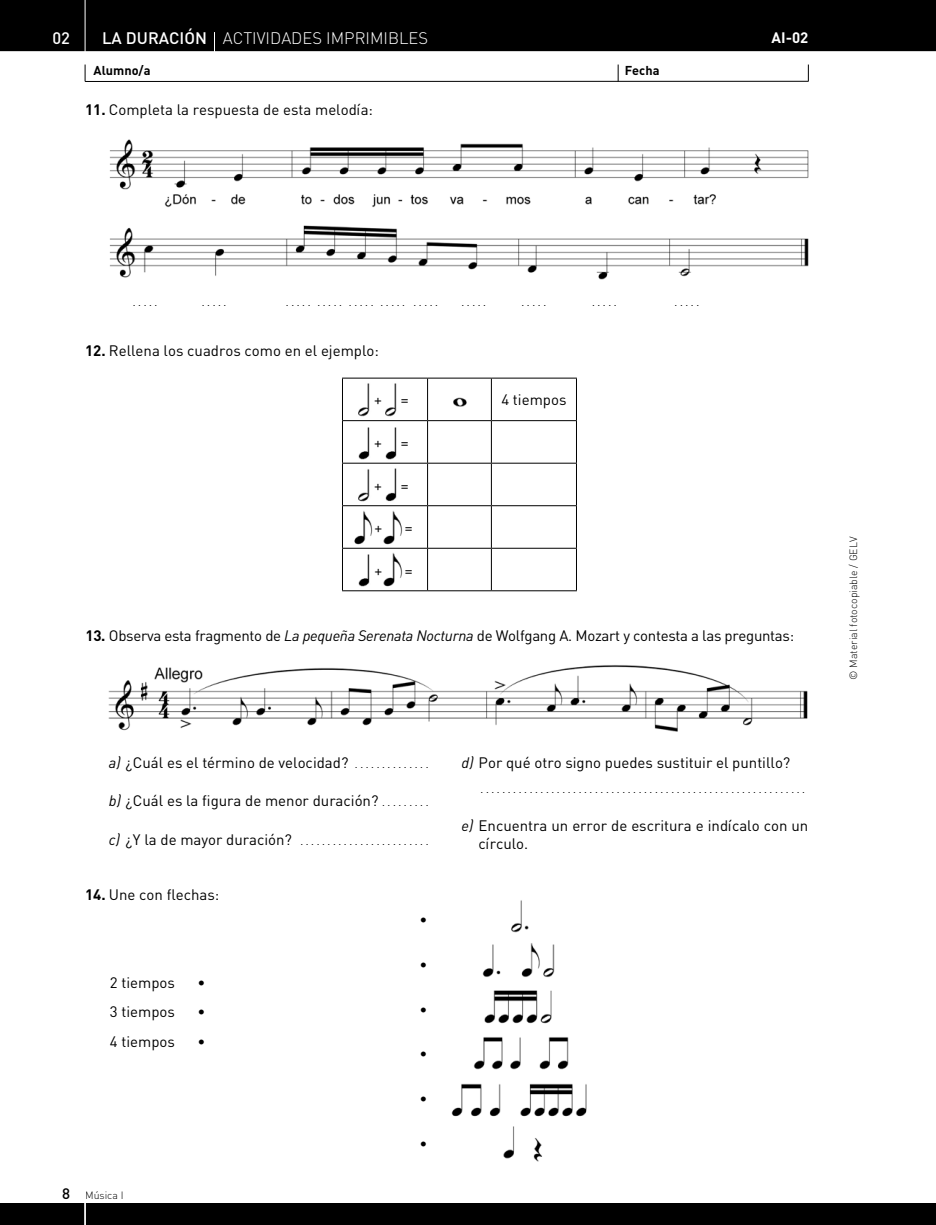
<style>
.page{position:relative;width:936px;height:1225px;background:#fff}
.page>*{position:absolute;margin:0;border:0;box-sizing:border-box;transform-origin:0 0}
.t1{font:300 16.5px "DIN";color:#fff}
.t2{font:500 16.5px "DIN";color:#fff}
.t3{font:15px/18px "DIN";color:#000}
.t4{font:15px "DIN";letter-spacing:-.02em;color:#000}
.t5{font:700 15px "DIN";color:#fff}
.t6{font:500 15px "DIN";color:#000}
.t7{font:700 12.75px "DIN";color:#000}
.t8{font:10.5px "DIN";color:#000}
.t9{font:300 10.5px "DIN";color:#000}
.s1{font-weight:500}
.s2{font-weight:700}
.s3{font-style:italic}
.s4{font-size:10.5px}
.s5{font-style:italic;font-size:15px}
.s6{font-size:15px}
</style>
<div class="page">
<div style="left:0;top:1203px;width:935px;height:22px;background:#000"></div>
<div style="left:0;top:0;width:935px;height:51px;background:#000"></div>
<svg style="left:617px;top:65px;width:1px;height:16px"></svg>
<svg style="left:85px;top:65px;width:1px;height:16px"></svg>
<svg style="left:807px;top:65px;width:1px;height:16px"></svg>
<hr style="left:85px;top:81px;width:723px;height:1px;background:#000">
<hr style="left:85px;top:0;width:1px;height:59px;background:#fff">
<hr style="left:85px;top:1184px;width:1px;height:41px;background:#fff">
<svg style="left:214px;top:32px;width:1px;height:19px"></svg>
<img style="left:109px;top:139px;width:700px;height:141px">
<img style="left:108px;top:665px;width:700px;height:67px">
<hr style="left:342px;top:378px;width:85px;height:1px;background:#000">
<hr style="left:342px;top:378px;width:1px;height:42px;background:#000">
<hr style="left:427px;top:378px;width:64px;height:1px;background:#000">
<hr style="left:427px;top:378px;width:1px;height:42px;background:#000">
<hr style="left:491px;top:378px;width:86px;height:1px;background:#000">
<hr style="left:491px;top:378px;width:1px;height:42px;background:#000">
<hr style="left:576px;top:378px;width:1px;height:42px;background:#000">
<hr style="left:342px;top:420px;width:85px;height:1px;background:#000">
<hr style="left:342px;top:421px;width:1px;height:42px;background:#000">
<hr style="left:427px;top:420px;width:64px;height:1px;background:#000">
<hr style="left:427px;top:421px;width:1px;height:42px;background:#000">
<hr style="left:491px;top:420px;width:86px;height:1px;background:#000">
<hr style="left:491px;top:421px;width:1px;height:42px;background:#000">
<hr style="left:576px;top:421px;width:1px;height:42px;background:#000">
<hr style="left:342px;top:463px;width:85px;height:1px;background:#000">
<hr style="left:342px;top:463px;width:1px;height:42px;background:#000">
<hr style="left:427px;top:463px;width:64px;height:1px;background:#000">
<hr style="left:427px;top:463px;width:1px;height:42px;background:#000">
<hr style="left:491px;top:463px;width:86px;height:1px;background:#000">
<hr style="left:491px;top:463px;width:1px;height:42px;background:#000">
<hr style="left:576px;top:463px;width:1px;height:42px;background:#000">
<hr style="left:342px;top:505px;width:85px;height:1px;background:#000">
<hr style="left:342px;top:506px;width:1px;height:42px;background:#000">
<hr style="left:427px;top:505px;width:64px;height:1px;background:#000">
<hr style="left:427px;top:506px;width:1px;height:42px;background:#000">
<hr style="left:491px;top:505px;width:86px;height:1px;background:#000">
<hr style="left:491px;top:506px;width:1px;height:42px;background:#000">
<hr style="left:576px;top:506px;width:1px;height:42px;background:#000">
<hr style="left:342px;top:548px;width:85px;height:1px;background:#000">
<hr style="left:342px;top:548px;width:1px;height:42px;background:#000">
<hr style="left:427px;top:548px;width:64px;height:1px;background:#000">
<hr style="left:427px;top:548px;width:1px;height:42px;background:#000">
<hr style="left:491px;top:548px;width:86px;height:1px;background:#000">
<hr style="left:491px;top:548px;width:1px;height:42px;background:#000">
<hr style="left:576px;top:548px;width:1px;height:42px;background:#000">
<hr style="left:342px;top:590px;width:85px;height:1px;background:#000">
<hr style="left:427px;top:590px;width:64px;height:1px;background:#000">
<hr style="left:491px;top:590px;width:86px;height:1px;background:#000">
<img style="left:358px;top:383px;width:12px;height:34px">
<img style="left:358px;top:427px;width:12px;height:32px">
<img style="left:358px;top:554px;width:12px;height:32px">
<img style="left:358px;top:469px;width:12px;height:33px">
<img style="left:354px;top:511px;width:19px;height:34px">
<img style="left:383px;top:510px;width:20px;height:35px">
<img style="left:383px;top:552px;width:20px;height:35px">
<img style="left:385px;top:383px;width:12px;height:34px">
<img style="left:385px;top:427px;width:12px;height:33px">
<img style="left:385px;top:468px;width:12px;height:34px">
<img style="left:453px;top:397px;width:14px;height:10px">
<img style="left:511px;top:900px;width:18px;height:33px">
<img style="left:482px;top:943px;width:73px;height:35px">
<img style="left:484px;top:990px;width:68px;height:34px">
<img style="left:473px;top:1037px;width:96px;height:33px">
<img style="left:451px;top:1083px;width:136px;height:34px">
<img style="left:503px;top:1126px;width:39px;height:35px">
<p class="t2" style="left:52px;top:27px;width:19px">02</p>
<p class="t1" style="left:102px;top:28px;width:327px"><span class="s1">LA DURACIÓN</span> ACTIVIDADES IMPRIMIBLES</p>
<p class="t5" style="left:771px;top:28px;width:38px">AI-02</p>
<p class="t7" style="left:94px;top:62px;width:58px">Alumno/a</p>
<p class="t7" style="left:624px;top:62px;width:36px">Fecha</p>
<p class="t3" style="left:85px;top:100px;width:289px"><span class="s2">11.</span> Completa la respuesta de esta melodía:</p>
<p class="t8" style="left:133px;top:295px;width:4px">.....</p>
<p class="t8" style="left:202px;top:295px;width:4px">.....</p>
<p class="t8" style="left:286px;top:295px;width:4px">.....</p>
<p class="t8" style="left:317px;top:295px;width:4px">.....</p>
<p class="t8" style="left:349px;top:295px;width:4px">.....</p>
<p class="t8" style="left:380px;top:295px;width:4px">.....</p>
<p class="t8" style="left:413px;top:295px;width:4px">.....</p>
<p class="t8" style="left:461px;top:295px;width:4px">.....</p>
<p class="t8" style="left:521px;top:295px;width:4px">.....</p>
<p class="t8" style="left:592px;top:295px;width:4px">.....</p>
<p class="t8" style="left:674px;top:295px;width:4px">.....</p>
<p class="t3" style="left:85px;top:342px;width:295px"><span class="s2">12.</span> Rellena los cuadros como en el ejemplo:</p>
<p class="t3" style="left:374px;top:391px;width:36px">+ =</p>
<p class="t3" style="left:501px;top:391px;width:67px">4 tiempos</p>
<p class="t3" style="left:374px;top:433px;width:36px">+ =</p>
<p class="t3" style="left:374px;top:476px;width:36px">+ =</p>
<p class="t3" style="left:374px;top:518px;width:9px">+</p>
<p class="t3" style="left:405px;top:518px;width:9px">=</p>
<p class="t3" style="left:374px;top:561px;width:9px">+</p>
<p class="t3" style="left:405px;top:561px;width:9px">=</p>
<p class="t4" style="left:86px;top:626px;width:710px"><span class="s2">13.</span> Observa esta fragmento de <span class="s3">La pequeña Serenata Nocturna</span> de Wolfgang A. Mozart y contesta a las preguntas:</p>
<p class="t6" style="left:62px;top:1184px;width:9px">8</p>
<p class="t3" style="left:109px;top:753px;width:316px"><span class="s3">a)</span> ¿Cuál es el término de velocidad? <span class="s4">. . . . . . . . . . . . .</span></p>
<p class="t3" style="left:109px;top:792px;width:316px"><span class="s3">b)</span> ¿Cuál es la figura de menor duración? <span class="s4">. . . . . . . .</span></p>
<p class="t8" style="left:109px;top:834px;width:316px"><span class="s5">c)</span> <span class="s6">¿Y la de mayor duración?</span> . . . . . . . . . . . . . . . . . . . . . . .</p>
<p class="t3" style="left:85px;top:885px;width:136px"><span class="s2">14.</span> Une con flechas:</p>
<p class="t3" style="left:110px;top:973px;width:67px">2 tiempos</p>
<p class="t3" style="left:197px;top:973px;width:9px">•</p>
<p class="t3" style="left:110px;top:1002px;width:67px">3 tiempos</p>
<p class="t3" style="left:197px;top:1002px;width:9px">•</p>
<p class="t3" style="left:110px;top:1032px;width:67px">4 tiempos</p>
<p class="t3" style="left:197px;top:1032px;width:9px">•</p>
<p class="t9" style="left:85px;top:1188px;width:40px">Música I</p>
<p class="t3" style="left:419px;top:910px;width:9px">•</p>
<p class="t3" style="left:419px;top:955px;width:9px">•</p>
<p class="t3" style="left:419px;top:1000px;width:9px">•</p>
<p class="t3" style="left:419px;top:1044px;width:9px">•</p>
<p class="t3" style="left:419px;top:1089px;width:9px">•</p>
<p class="t3" style="left:419px;top:1134px;width:9px">•</p>
<p class="t3" style="left:461px;top:753px;width:330px"><span class="s3">d)</span> Por qué otro signo puedes sustituir el puntillo?</p>
<p class="t8" style="left:480px;top:782px;width:320px">. . . . . . . . . . . . . . . . . . . . . . . . . . . . . . . . . . . . . . . . . . . . . . . . . . . . . . . . . . .</p>
<p class="t3" style="left:478px;top:816px;width:331px;text-indent:-17px"><span class="s3">e)</span> Encuentra un error de escritura e indícalo con un círculo.</p>
<p class="t9" style="left:847px;top:680px;width:145px;rotate:-90deg">© Material fotocopiable / GELV</p>
</div>
